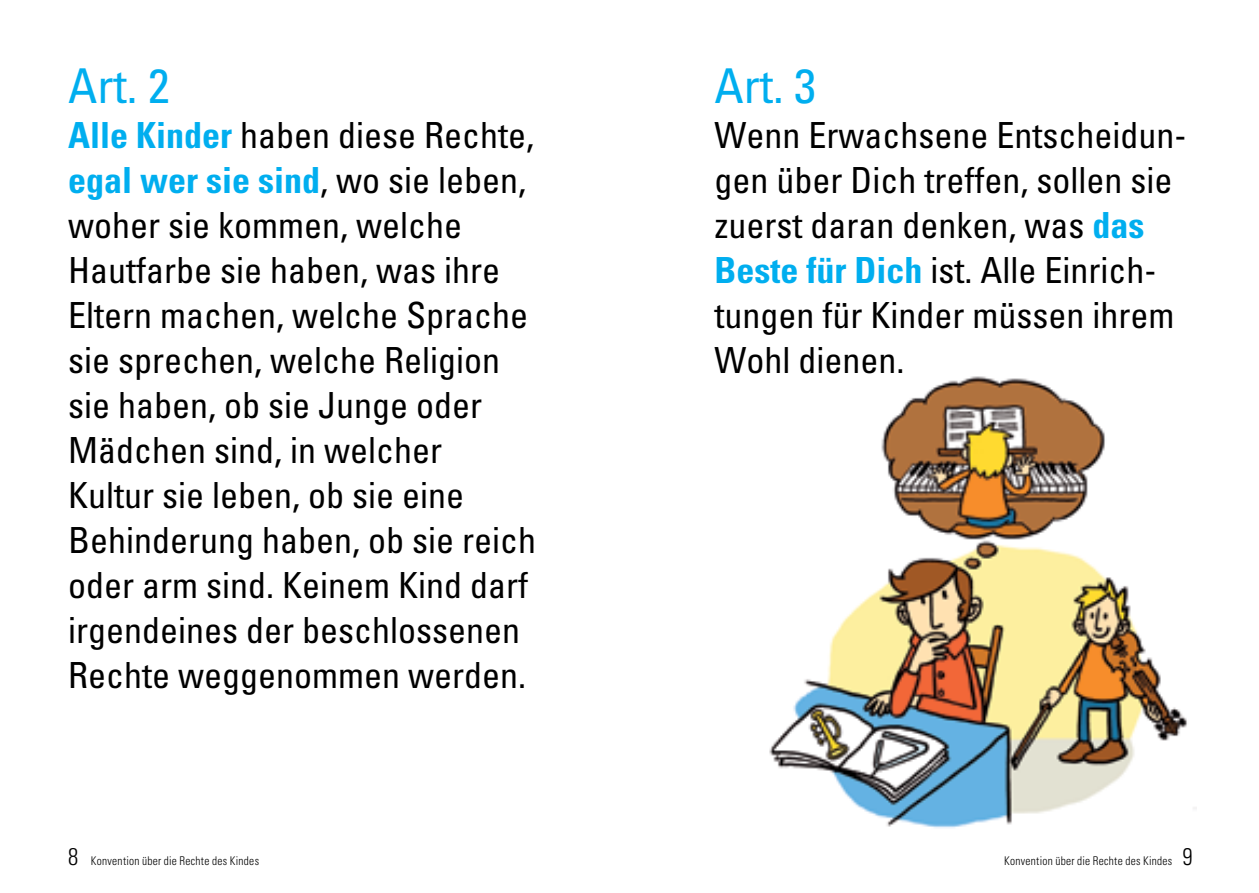
<style>
.page{position:relative;width:1259px;height:893px;background:#fff}
.page>*{position:absolute;margin:0;border:0;box-sizing:border-box;transform-origin:0 0}
.t1{font:condensed 48px "Univers LT Std";color:#00aeef}
.t2{font:condensed 36px/45px "Univers LT Std";color:#000}
.t3{font:300 condensed 24px "Univers LT Std";color:#000;scale:.95 1}
.t4{font:300 condensed 12px "Univers LT Std";letter-spacing:.025em;color:#000;scale:.95 1}
.s1{font-weight:700;color:#00aeef}
.s2{font-size:24px}
</style>
<div class="page">
<img style="left:769px;top:376px;width:427px;height:452px">
<h1 class="t1" style="left:68px;top:55px;width:103px">Art. 2</h1>
<p class="t2" style="left:68px;top:112px;width:469px"><span class="s1">Alle Kinder</span> haben diese Rechte, <span class="s1">egal wer sie sind</span>, wo sie leben, woher sie kommen, welche<br>Hautfarbe sie haben, was ihre<br>Eltern machen, welche Sprache sie sprechen, welche Religion sie haben, ob sie Junge oder<br>Mädchen sind, in welcher<br>Kultur sie leben, ob sie eine<br>Behinderung haben, ob sie reich oder arm sind. Keinem Kind darf irgendeines der beschlossenen<br>Rechte weggenommen werden.</p>
<h1 class="t1" style="left:714px;top:55px;width:103px">Art. 3</h1>
<p class="t2" style="left:714px;top:112px;width:473px">Wenn Erwachsene Entscheidun&shy;gen über Dich treffen, sollen sie zuerst daran denken, was <span class="s1">das<br>Beste für Dich</span> ist. Alle Einrich&shy;tungen für Kinder müssen ihrem<br>Wohl dienen.</p>
<p class="t3" style="left:68px;top:842px;width:12px">8</p>
<p class="t4" style="left:91px;top:854px;width:179px">Konvention über die Rechte des Kindes</p>
<p class="t4" style="left:1004px;top:854px;width:200px">Konvention über die Rechte des Kindes <span class="s2">9</span></p>
</div>
